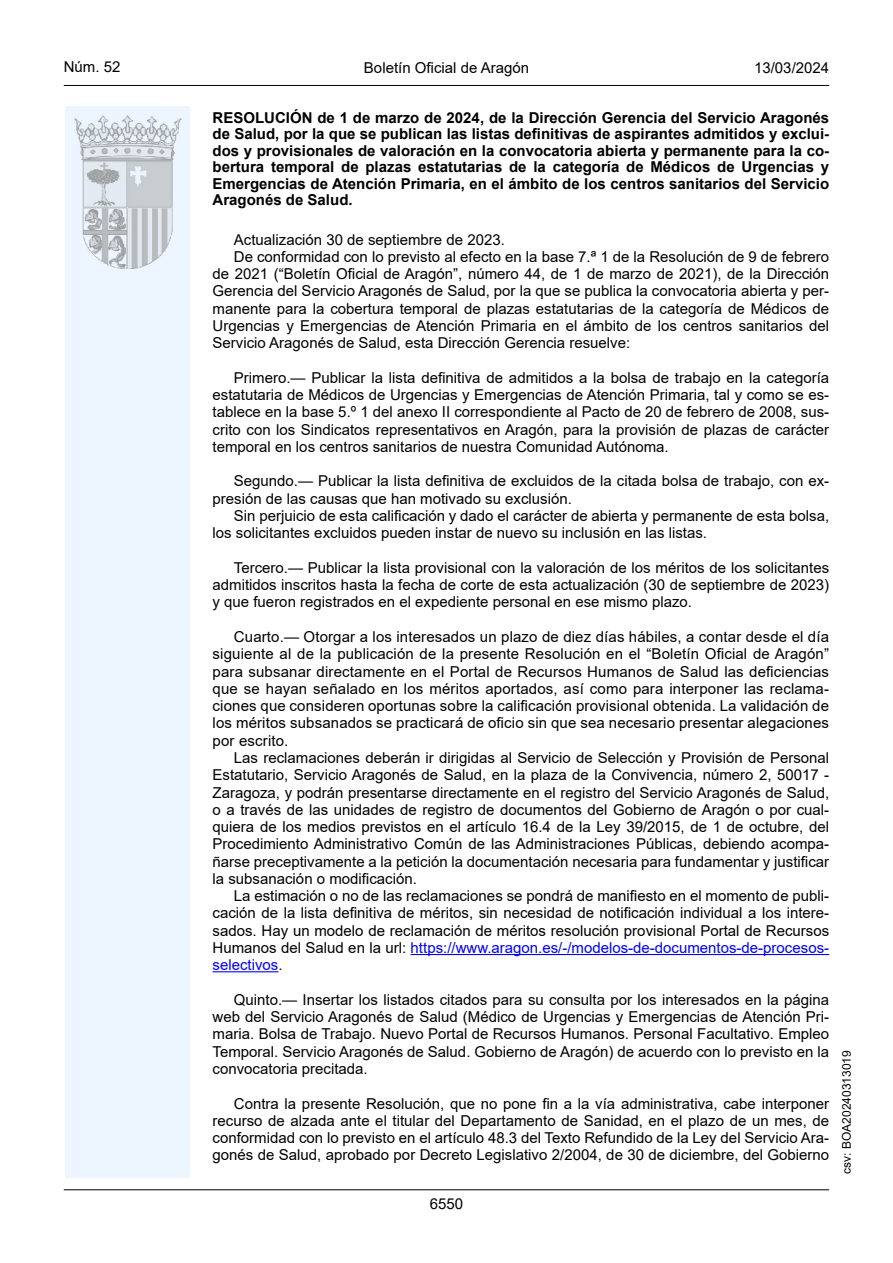
<style>
.page{position:relative;width:893px;height:1263px;background:#fff}
.page>*{position:absolute;margin:0;border:0;box-sizing:border-box;transform-origin:0 0}
.inicio_de_parrafo{font:15px/17.2px "Arial";color:#000;text-align:justify}
.Titulo_text{font:700 15px/16.5px "Arial";color:#000;text-align:justify}
.estilo_head-c{font:15px "Arial";color:#000}
.estilo_head-d{font:15px "Arial MT2";color:#000}
.estilo_head-i{font:15px "Arial MT2";color:#000}
.numero_pagina{font:15px "Arial MT2";color:#000}
.estilo_head-i-2{font:12px "Arial MT2";color:#000}
.s1{font-family:"Arial Bold MT2";font-weight:400}
.s2{color:#0000fa}
.s3{font-family:"Arial MT2"}
</style>
<div class="page">
<div style="left:65px;top:106px;width:125px;height:1072px;background:#edf6fe"></div>
<img style="left:75px;top:115px;width:106px;height:153px">
<hr style="left:64px;top:85px;width:765px;height:1px;background:#000">
<hr style="left:64px;top:1189px;width:765px;height:1px;background:#000">
<hr style="left:411px;top:954px;width:418px;height:1px;background:#0000fa">
<hr style="left:213px;top:971px;width:65px;height:1px;background:#0000fa">
<p class="estilo_head-i" style="left:64px;top:57px;width:58px">Núm. 52</p>
<p class="estilo_head-c" style="left:364px;top:57px;width:167px">Boletín Oficial de Aragón</p>
<p class="estilo_head-d" style="left:754px;top:57px;width:77px">13/03/2024</p>
<p class="Titulo_text" style="left:213px;top:110px;width:618px"><span class="s1">RESOLUCIÓN de 1 de marzo de 2024, de la Dirección Gerencia del Servicio Aragonés </span>de Salud, por la que se publican las listas definitivas de aspirantes admitidos y exclui&shy;dos y provisionales de valoración en la convocatoria abierta y permanente para la co&shy;bertura temporal de plazas estatutarias de la categoría de Médicos de Urgencias y <span class="s1">Emergencias de Atención Primaria, en el ámbito de los centros sanitarios del Servicio Aragonés de Salud.</span></p>
<p class="inicio_de_parrafo" style="left:234px;top:231px;width:272px">Actualización 30 de septiembre de 2023.</p>
<p class="inicio_de_parrafo" style="left:213px;top:248px;width:618px;text-indent:21px">De conformidad con lo previsto al efecto en la base 7.ª 1 de la Resolución de 9 de febrero de 2021 (“Boletín Oficial de Aragón”, número 44, de 1 de marzo de 2021), de la Dirección Gerencia del Servicio Aragonés de Salud, por la que se publica la convocatoria abierta y per&shy;manente para la cobertura temporal de plazas estatutarias de la categoría de Médicos de Urgencias y Emergencias de Atención Primaria en el ámbito de los centros sanitarios del Servicio Aragonés de Salud, esta Dirección Gerencia resuelve:</p>
<p class="inicio_de_parrafo" style="left:213px;top:369px;width:618px;text-indent:21px">Primero.— Publicar la lista definitiva de admitidos a la bolsa de trabajo en la categoría estatutaria de Médicos de Urgencias y Emergencias de Atención Primaria, tal y como se es&shy;tablece en la base 5.º 1 del anexo II correspondiente al Pacto de 20 de febrero de 2008, sus&shy;crito con los Sindicatos representativos en Aragón, para la provisión de plazas de carácter temporal en los centros sanitarios de nuestra Comunidad Autónoma.</p>
<p class="inicio_de_parrafo" style="left:213px;top:472px;width:618px;text-indent:21px">Segundo.— Publicar la lista definitiva de excluidos de la citada bolsa de trabajo, con ex&shy;presión de las causas que han motivado su exclusión.</p>
<p class="inicio_de_parrafo" style="left:213px;top:507px;width:618px;text-indent:21px">Sin perjuicio de esta calificación y dado el carácter de abierta y permanente de esta bolsa, los solicitantes excluidos pueden instar de nuevo su inclusión en las listas.</p>
<p class="inicio_de_parrafo" style="left:213px;top:559px;width:618px;text-indent:21px">Tercero.— Publicar la lista provisional con la valoración de los méritos de los solicitantes admitidos inscritos hasta la fecha de corte de esta actualización (30 de septiembre de 2023) y que fueron registrados en el expediente personal en ese mismo plazo.</p>
<p class="inicio_de_parrafo" style="left:213px;top:628px;width:618px;text-indent:21px">Cuarto.— Otorgar a los interesados un plazo de diez días hábiles, a contar desde el día siguiente al de la publicación de la presente Resolución en el “Boletín Oficial de Aragón” para subsanar directamente en el Portal de Recursos Humanos de Salud las deficiencias que se hayan señalado en los méritos aportados, así como para interponer las reclama&shy;ciones que consideren oportunas sobre la calificación provisional obtenida. La validación de los méritos subsanados se practicará de oficio sin que sea necesario presentar alegaciones por escrito.</p>
<p class="inicio_de_parrafo" style="left:213px;top:749px;width:618px;text-indent:21px">Las reclamaciones deberán ir dirigidas al Servicio de Selección y Provisión de Personal Estatutario, Servicio Aragonés de Salud, en la plaza de la Convivencia, número 2, 50017 - Zaragoza, y podrán presentarse directamente en el registro del Servicio Aragonés de Salud, o a través de las unidades de registro de documentos del Gobierno de Aragón o por cual&shy;quiera de los medios previstos en el artículo 16.4 de la Ley 39/2015, de 1 de octubre, del Procedimiento Administrativo Común de las Administraciones Públicas, debiendo acompa&shy;ñarse preceptivamente a la petición la documentación necesaria para fundamentar y justificar la subsanación o modificación.</p>
<p class="inicio_de_parrafo" style="left:213px;top:887px;width:618px;text-indent:21px">La estimación o no de las reclamaciones se pondrá de manifiesto en el momento de publi&shy;cación de la lista definitiva de méritos, sin necesidad de notificación individual a los intere&shy;sados. Hay un modelo de reclamación de méritos resolución provisional Portal de Recursos Humanos del Salud en la url: <span class="s2">https://www.aragon.es/-/modelos-de-documentos-de-procesos&shy;selectivos</span><span class="s3">.</span></p>
<p class="inicio_de_parrafo" style="left:213px;top:991px;width:618px;text-indent:21px">Quinto.— Insertar los listados citados para su consulta por los interesados en la página web del Servicio Aragonés de Salud (Médico de Urgencias y Emergencias de Atención Pri&shy;maria. Bolsa de Trabajo. Nuevo Portal de Recursos Humanos. Personal Facultativo. Empleo Temporal. Servicio Aragonés de Salud. Gobierno de Aragón) de acuerdo con lo previsto en la convocatoria precitada.</p>
<p class="inicio_de_parrafo" style="left:213px;top:1094px;width:618px;text-indent:21px">Contra la presente Resolución, que no pone fin a la vía administrativa, cabe interponer recurso de alzada ante el titular del Departamento de Sanidad, en el plazo de un mes, de conformidad con lo previsto en el artículo 48.3 del Texto Refundido de la Ley del Servicio Ara&shy;gonés de Salud, aprobado por Decreto Legislativo 2/2004, de 30 de diciembre, del Gobierno</p>
<p class="numero_pagina" style="left:430px;top:1193px;width:35px">6550</p>
<p class="estilo_head-i-2" style="left:838px;top:1174px;width:125px;rotate:-90deg">csv: BOA20240313019</p>
</div>
